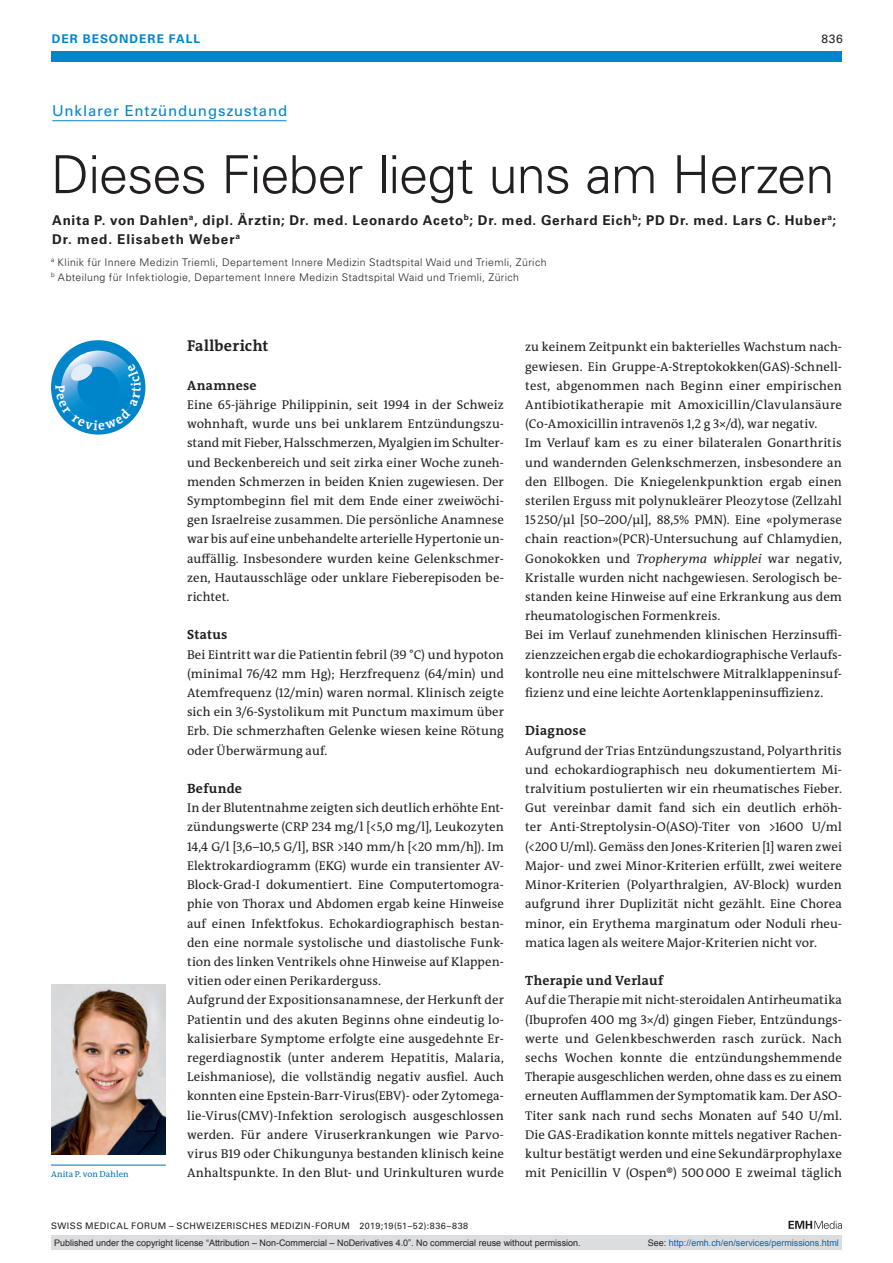
<style>
.page{position:relative;width:893px;height:1263px;background:#fff}
.page>*{position:absolute;margin:0;border:0;box-sizing:border-box;transform-origin:0 0}
.t1{font:300 52.5px "Univers LT Std";letter-spacing:-.02em;color:#231f20}
.t2{font:700 15.75px "The Antiqua B W7";letter-spacing:.015em;color:#231f20}
.t3{font:15px "Univers LT Std";letter-spacing:.055em;color:#0084ca}
.t4{font:700 13.5px/19.2px "Univers LT Std";letter-spacing:.055em;color:#231f20}
.t5{font:700 13.5px "The Antiqua B W7";letter-spacing:.02em;color:#231f20}
.t6{font:12.75px/19.2px "The Antiqua B W5 Plain";letter-spacing:.01em;color:#231f20;text-align:justify}
.t7{font:700 12px "Univers LT Std";letter-spacing:.08em;color:#0084ca}
.t8{font:12px "Univers LT Std";color:#231f20}
.t9{font:300 10.5px/15px "Univers LT Std";letter-spacing:.035em;color:#231f20}
.t10{font:9px "Arial";color:#231f20}
.t11{font:9px "Univers LT Std";letter-spacing:.05em;color:#231f20}
.t12{font:9px "Arial";color:#0166b3}
.t13{font:8.7px "The Antiqua B W5 Plain";letter-spacing:.01em;color:#0072b2}
.s1{font-style:italic}
.s2{color:#231f20}
</style>
<div class="page">
<div style="left:51px;top:51px;width:791px;height:11px;background:#0084ca"></div>
<svg style="left:788px;top:1221px;width:54px;height:8px"></svg>
<hr style="left:52px;top:120px;width:234px;height:1px;background:#0084ca">
<hr style="left:51px;top:1165px;width:115px;height:1px;background:#0072b2">
<img style="left:51px;top:984px;width:115px;height:170px">
<div style="left:51px;top:1235px;width:791px;height:15px;background:#dcdddf"></div>
<svg style="left:51px;top:340px;width:94px;height:95px"></svg>
<p class="t7" style="left:52px;top:31px;width:150px">DER BESONDERE FALL</p>
<p class="t8" style="left:821px;top:31px;width:23px">836</p>
<p class="t3" style="left:52px;top:102px;width:236px">Unklarer Entzündungszustand</p>
<h1 class="t1" style="left:51px;top:143px;width:785px">Dieses Fieber liegt uns am Herzen</h1>
<p class="t4" style="left:52px;top:211px;width:785px">Anita P. von Dahlen<sup>a</sup>, dipl. Ärztin; Dr. med. Leonardo Aceto<sup>b</sup>; Dr. med. Gerhard Eich<sup>b</sup>; PD Dr. med. Lars C. Huber<sup>a</sup>;<br>Dr. med. Elisabeth Weber<sup>a</sup></p>
<p class="t9" style="left:51px;top:254px;width:497px"><sup>a</sup> Klinik für Innere Medizin Triemli, Departement Innere Medizin Stadtspital Waid und Triemli, Zürich <sup>b</sup> Abteilung für Infektiologie, Departement Innere Medizin Stadtspital Waid und Triemli, Zürich</p>
<p class="t13" style="left:51px;top:1169px;width:79px">Anita P. von Dahlen</p>
<p class="t2" style="left:187px;top:336px;width:83px">Fallbericht</p>
<p class="t5" style="left:187px;top:377px;width:71px">Anamnese</p>
<p class="t6" style="left:187px;top:395px;width:318px">Eine 65-jährige Philippinin, seit 1994 in der Schweiz wohnhaft, wurde uns bei unklarem Entzündungszu&shy;stand mit Fieber, Halsschmerzen, Myalgien im Schulter&shy;und Beckenbereich und seit zirka einer Woche zuneh&shy;menden Schmerzen in beiden Knien zugewiesen. Der Symptombeginn fiel mit dem Ende einer zweiwöchi&shy;gen Israelreise zusammen. Die persönliche Anamnese war bis auf eine unbehandelte arterielle Hypertonie un&shy;auffällig. Insbesondere wurden keine Gelenkschmer&shy;zen, Hautausschläge oder unklare Fieberepisoden be&shy;richtet.</p>
<p class="t5" style="left:187px;top:626px;width:42px">Status</p>
<p class="t6" style="left:187px;top:645px;width:318px">Bei Eintritt war die Patientin febril (39 °C) und hypoton (minimal 76/42 mm Hg); Herzfrequenz (64/min) und Atemfrequenz (12/min) waren normal. Klinisch zeigte sich ein 3/6-Systolikum mit Punctum maximum über Erb. Die schmerzhaften Gelenke wiesen keine Rötung oder Überwärmung auf.</p>
<p class="t5" style="left:187px;top:780px;width:56px">Befunde</p>
<p class="t6" style="left:187px;top:798px;width:318px;text-align:left">In der Blutentnahme zeigten sich deutlich erhöhte Ent&shy;zündungswerte (CRP 234 mg/l [&lt;5,0 mg/l], Leukozyten 14,4 G/l [3,6–10,5 G/l], BSR &gt;140 mm/h [&lt;20 mm/h]). Im Elektrokardiogramm (EKG) wurde ein transienter AV-Block-Grad-I dokumentiert. Eine Computertomogra&shy;phie von Thorax und Abdomen ergab keine Hinweise auf einen Infektfokus. Echokardiographisch bestan&shy;den eine normale systolische und diastolische Funk&shy;tion des linken Ventrikels ohne Hinweise auf Klappen&shy;vitien oder einen Perikarderguss.<br>Aufgrund der Expositionsanamnese, der Herkunft der Patientin und des akuten Beginns ohne eindeutig lo&shy;kalisierbare Symptome erfolgte eine ausgedehnte Er&shy;regerdiagnostik (unter anderem Hepatitis, Malaria, Leishmaniose), die vollständig negativ ausfiel. Auch konnten eine Epstein-Barr-Virus(EBV)- oder Zytomega&shy;lie-Virus(CMV)-Infektion serologisch ausgeschlossen werden. Für andere Viruserkrankungen wie Parvo&shy;virus B19 oder Chikungunya bestanden klinisch keine Anhaltspunkte. In den Blut- und Urinkulturen wurde</p>
<p class="t11" style="left:51px;top:1220px;width:419px">SWISS MEDICAL FORUM – SCHWEIZERISCHES MEDIZIN-FORUM 2019;19(51–52):836–838</p>
<p class="t6" style="left:525px;top:338px;width:318px;text-align:left">zu keinem Zeitpunkt ein bakterielles Wachstum nach&shy;gewiesen. Ein Gruppe-A-Streptokokken(GAS)-Schnell&shy;test, abgenommen nach Beginn einer empirischen Antibiotikatherapie mit Amoxicillin/Clavulansäure (Co-Amoxicillin intravenös 1,2 g 3×/d), war negativ.<br>Im Verlauf kam es zu einer bilateralen Gonarthritis und wandernden Gelenkschmerzen, insbesondere an den Ellbogen. Die Kniegelenkpunktion ergab einen sterilen Erguss mit polynukleärer Pleozytose (Zellzahl 15250/μl [50–200/μl], 88,5% PMN). Eine «polymerase chain reaction»(PCR)-Untersuchung auf Chlamydien, Gonokokken und <span class="s1">Tropheryma whipplei</span> war negativ, Kristalle wurden nicht nachgewiesen. Serologisch be&shy;standen keine Hinweise auf eine Erkrankung aus dem rheumatologischen Formenkreis.<br>Bei im Verlauf zunehmenden klinischen Herzinsuffi&shy;zienzzeichen ergab die echokardiographische Verlaufs&shy;kontrolle neu eine mittelschwere Mitralklappeninsuf&shy;fizienz und eine leichte Aortenklappeninsuffizienz.</p>
<p class="t5" style="left:525px;top:722px;width:62px">Diagnose</p>
<p class="t6" style="left:525px;top:741px;width:318px">Aufgrund der Trias Entzündungszustand, Polyarthritis und echokardiographisch neu dokumentiertem Mi&shy;tralvitium postulierten wir ein rheumatisches Fieber.<br>Gut vereinbar damit fand sich ein deutlich erhöh&shy;ter Anti-Streptolysin-O(ASO)-Titer von &gt;1600 U/ml (&lt;200 U/ml). Gemäss den Jones-Kriterien [1] waren zwei Major- und zwei Minor-Kriterien erfüllt, zwei weitere Minor-Kriterien (Polyarthralgien, AV-Block) wurden aufgrund ihrer Duplizität nicht gezählt. Eine Chorea minor, ein Erythema marginatum oder Noduli rheu&shy;matica lagen als weitere Major-Kriterien nicht vor.</p>
<p class="t5" style="left:525px;top:972px;width:139px">Therapie und Verlauf</p>
<p class="t6" style="left:525px;top:990px;width:318px">Auf die Therapie mit nicht-steroidalen Antirheumatika (Ibuprofen 400 mg 3×/d) gingen Fieber, Entzündungs&shy;werte und Gelenkbeschwerden rasch zurück. Nach sechs Wochen konnte die entzündungshemmende Therapie ausgeschlichen werden, ohne dass es zu einem erneuten Aufflammen der Symptomatik kam. Der ASO-Titer sank nach rund sechs Monaten auf 540 U/ml.<br>Die GAS-Eradikation konnte mittels negativer Rachen&shy;kultur bestätigt werden und eine Sekundärprophylaxe mit Penicillin V (Ospen®) 500000 E zweimal täglich</p>
<p class="t10" style="left:54px;top:1237px;width:528px">Published under the copyright license “Attribution – Non-Commercial – NoDerivatives 4.0”. No commercial reuse without permission.</p>
<p class="t12" style="left:648px;top:1237px;width:193px"><span class="s2">See:</span> http://emh.ch/en/services/permissions.html</p>
</div>
